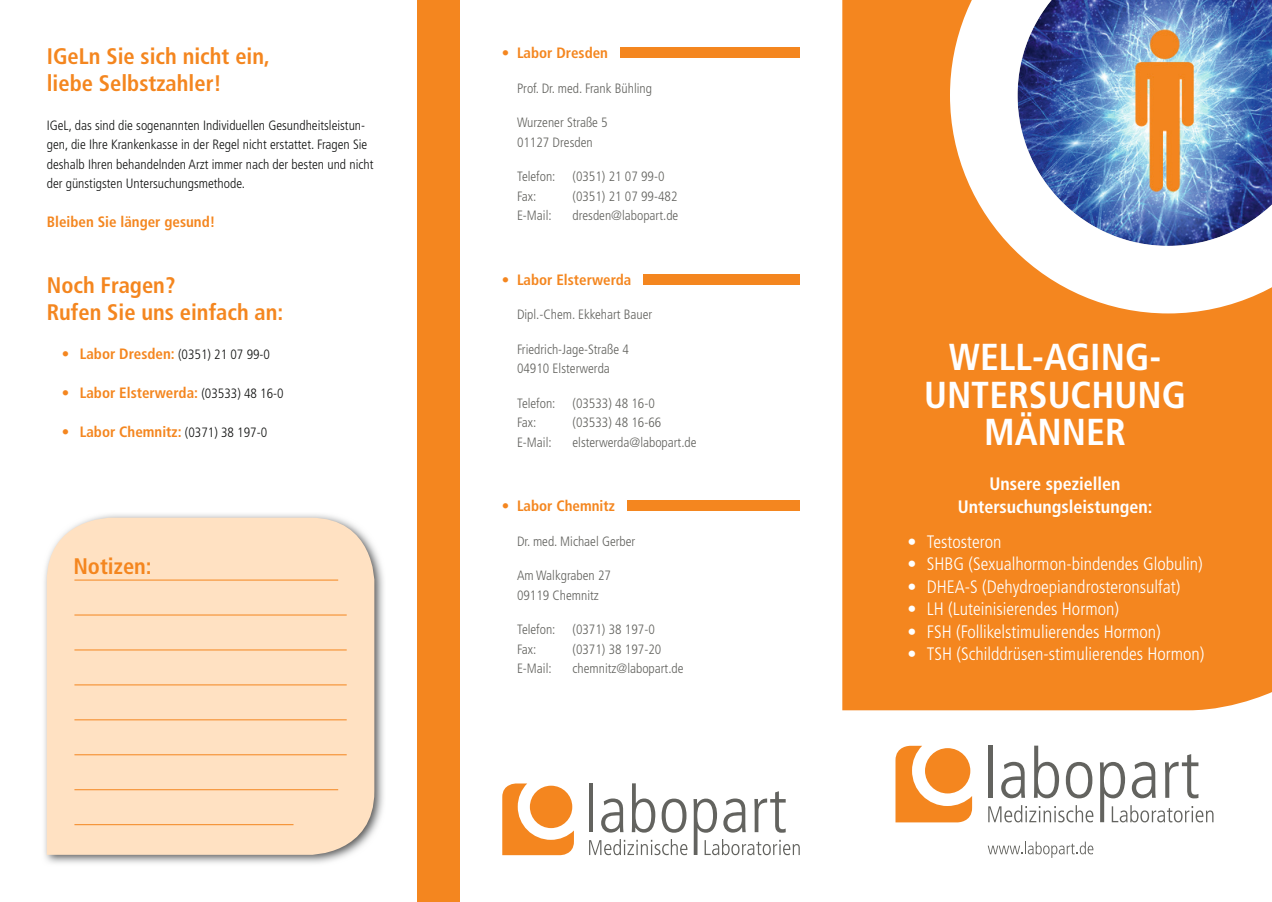
<style>
.page{position:relative;width:1272px;height:902px;background:#fff}
.page>*{position:absolute;margin:0;border:0;box-sizing:border-box;transform-origin:0 0}
.t1{font:700 condensed 37.5px/37.5px "Frutiger LT Std";color:#fff;text-align:center}
.t2{font:700 condensed 22.5px/27px "Frutiger LT Std";color:#f4861f}
.t3{font:300 condensed 18px "Frutiger LT Std";color:#fff}
.t4{font:700 condensed 18px/22.5px "Frutiger LT Std";color:#fff;text-align:center}
.t5{font:700 condensed 15px "Frutiger LT Std";color:#f4861f}
.t6{font:300 condensed 13.5px/19.5px "Frutiger LT Std";color:#63635f}
.t7{font:300 condensed 13.5px/19.5px "Frutiger LT Std";color:#131413}
.s1{font-weight:300;font-size:13.5px;color:#131413}
</style>
<div class="page">
<div style="left:842px;top:0;width:429px;height:710px;background:#f4861f"></div>
<hr style="left:589px;top:783px;width:4px;height:49px;background:#63635f">
<svg style="left:601px;top:798px;width:22px;height:34px"></svg>
<svg style="left:631px;top:783px;width:24px;height:49px"></svg>
<svg style="left:661px;top:798px;width:25px;height:34px"></svg>
<svg style="left:589px;top:839px;width:98px;height:16px"></svg>
<svg style="left:693px;top:791px;width:106px;height:64px"></svg>
<svg style="left:502px;top:783px;width:72px;height:72px"></svg>
<div style="left:530px;top:785px;width:42px;height:43px;background:#f4861f;border-radius:50%"></div>
<hr style="left:988px;top:745px;width:4px;height:52px;background:#63635f">
<svg style="left:1001px;top:761px;width:24px;height:37px"></svg>
<svg style="left:1033px;top:745px;width:26px;height:53px"></svg>
<svg style="left:1065px;top:762px;width:27px;height:36px"></svg>
<svg style="left:988px;top:805px;width:105px;height:17px"></svg>
<svg style="left:1100px;top:754px;width:113px;height:68px"></svg>
<svg style="left:895px;top:745px;width:77px;height:77px"></svg>
<div style="left:925px;top:748px;width:45px;height:45px;background:#f4861f;border-radius:50%"></div>
<svg style="left:987px;top:841px;width:106px;height:16px"></svg>
<div style="left:417px;top:0;width:42px;height:901px;background:#f4861f"></div>
<svg style="left:916px;top:0;width:355px;height:347px"></svg>
<img style="left:44px;top:514px;width:340px;height:350px">
<div style="left:47px;top:517px;width:327px;height:337px;background:#ffe1c2"></div>
<hr style="left:74px;top:614px;width:273px;height:1px;background:#f4861f">
<hr style="left:74px;top:579px;width:264px;height:1px;background:#f4861f">
<hr style="left:74px;top:649px;width:273px;height:1px;background:#f4861f">
<hr style="left:74px;top:684px;width:273px;height:1px;background:#f4861f">
<hr style="left:74px;top:719px;width:273px;height:1px;background:#f4861f">
<hr style="left:74px;top:754px;width:273px;height:1px;background:#f4861f">
<hr style="left:74px;top:789px;width:264px;height:1px;background:#f4861f">
<hr style="left:74px;top:824px;width:219px;height:1px;background:#f4861f">
<div style="left:620px;top:48px;width:179px;height:10px;background:#f4861f"></div>
<div style="left:643px;top:274px;width:156px;height:10px;background:#f4861f"></div>
<div style="left:627px;top:500px;width:172px;height:10px;background:#f4861f"></div>
<h2 class="t2" style="left:47px;top:42px;width:225px">IGeLn Sie sich nicht ein, liebe Selbstzahler!</h2>
<p class="t7" style="left:47px;top:115px;width:328px">IGeL, das sind die sogenannten Individuellen Gesundheitsleistun&shy;gen, die Ihre Krankenkasse in der Regel nicht erstattet. Fragen Sie deshalb Ihren behandelnden Arzt immer nach der besten und nicht der günstigsten Untersuchungsmethode.</p>
<p class="t5" style="left:47px;top:213px;width:170px">Bleiben Sie länger gesund!</p>
<h2 class="t2" style="left:47px;top:272px;width:238px">Noch Fragen?<br>Rufen Sie uns einfach an:</h2>
<p class="t5" style="left:62px;top:345px;width:210px">• Labor Dresden: <span class="s1">(0351) 21 07 99-0</span></p>
<p class="t5" style="left:62px;top:384px;width:223px">• Labor Elsterwerda: <span class="s1">(03533) 48 16-0</span></p>
<p class="t5" style="left:62px;top:423px;width:207px">• Labor Chemnitz: <span class="s1">(0371) 38 197-0</span></p>
<h2 class="t2" style="left:73px;top:553px;width:80px">Notizen:</h2>
<p class="t5" style="left:502px;top:44px;width:107px">• Labor Dresden</p>
<p class="t6" style="left:517px;top:78px;width:137px">Prof. Dr. med. Frank Bühling</p>
<p class="t6" style="left:517px;top:113px;width:92px">Wurzener Straße 5<br>01127 Dresden</p>
<p class="t6" style="left:517px;top:167px;width:40px">Telefon:</p>
<p class="t6" style="left:572px;top:167px;width:93px">(0351) 21 07 99-0</p>
<p class="t6" style="left:517px;top:186px;width:21px">Fax:</p>
<p class="t6" style="left:572px;top:186px;width:106px">(0351) 21 07 99-482</p>
<p class="t6" style="left:517px;top:206px;width:36px">E-Mail:</p>
<p class="t6" style="left:572px;top:206px;width:107px">dresden@labopart.de</p>
<p class="t5" style="left:502px;top:270px;width:131px">• Labor Elsterwerda</p>
<p class="t6" style="left:517px;top:305px;width:137px">Dipl.-Chem. Ekkehart Bauer</p>
<p class="t6" style="left:517px;top:339px;width:113px">Friedrich-Jage-Straße 4<br>04910 Elsterwerda</p>
<p class="t6" style="left:517px;top:393px;width:40px">Telefon:</p>
<p class="t6" style="left:572px;top:393px;width:84px">(03533) 48 16-0</p>
<p class="t6" style="left:517px;top:413px;width:21px">Fax:</p>
<p class="t6" style="left:572px;top:413px;width:90px">(03533) 48 16-66</p>
<p class="t6" style="left:517px;top:432px;width:36px">E-Mail:</p>
<p class="t6" style="left:572px;top:432px;width:126px">elsterwerda@labopart.de</p>
<p class="t5" style="left:502px;top:497px;width:114px">• Labor Chemnitz</p>
<p class="t6" style="left:517px;top:531px;width:120px">Dr. med. Michael Gerber</p>
<p class="t6" style="left:517px;top:566px;width:95px">Am Walkgraben 27<br>09119 Chemnitz</p>
<p class="t6" style="left:517px;top:620px;width:40px">Telefon:</p>
<p class="t6" style="left:572px;top:620px;width:84px">(0371) 38 197-0</p>
<p class="t6" style="left:517px;top:639px;width:21px">Fax:</p>
<p class="t6" style="left:572px;top:639px;width:90px">(0371) 38 197-20</p>
<p class="t6" style="left:517px;top:659px;width:36px">E-Mail:</p>
<p class="t6" style="left:572px;top:659px;width:113px">chemnitz@labopart.de</p>
<h1 class="t1" style="left:924px;top:338px;width:263px">WELL-AGING-<br>UNTERSUCHUNG<br>MÄNNER</h1>
<h3 class="t4" style="left:957px;top:473px;width:196px">Unsere speziellen<br>Untersuchungsleistungen:</h3>
<h3 class="t3" style="left:907px;top:531px;width:96px">• Testosteron</h3>
<h3 class="t3" style="left:907px;top:553px;width:297px">• SHBG (Sexualhormon-bindendes Globulin)</h3>
<h3 class="t3" style="left:907px;top:576px;width:274px">• DHEA-S (Dehydroepiandrosteronsulfat)</h3>
<h3 class="t3" style="left:907px;top:598px;width:213px">• LH (Luteinisierendes Hormon)</h3>
<h3 class="t3" style="left:907px;top:621px;width:255px">• FSH (Follikelstimulierendes Hormon)</h3>
<h3 class="t3" style="left:907px;top:643px;width:298px">• TSH (Schilddrüsen-stimulierendes Hormon)</h3>
</div>
